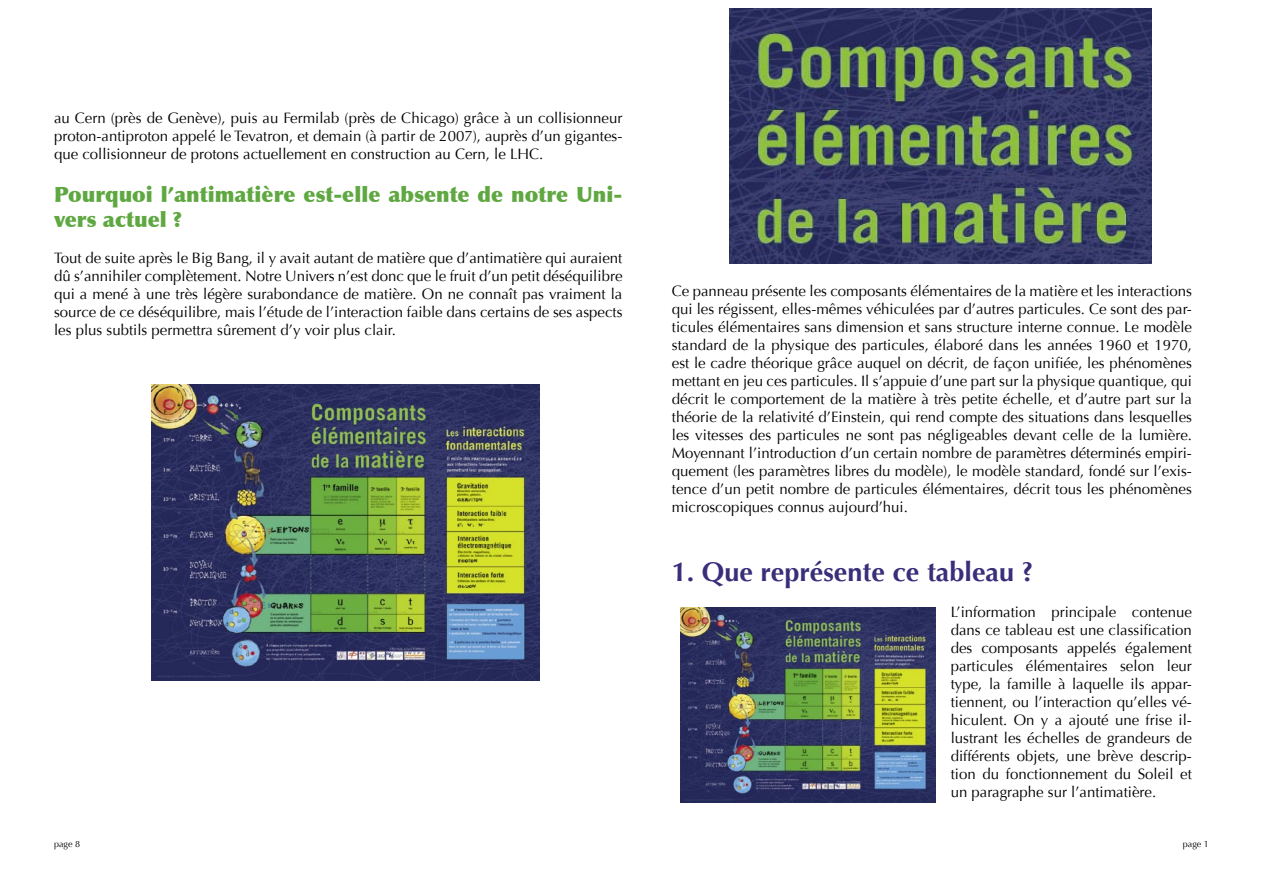
<style>
.page{position:relative;width:1263px;height:893px;background:#fff}
.page>*{position:absolute;margin:0;border:0;box-sizing:border-box;transform-origin:0 0}
.t1{font:700 27px "Optima";color:#392e7a}
.t2{font:900 21px/25.2px "Optima";color:#5fa841}
.t3{font:15px/18px "Optima";color:#000;text-align:justify}
.t4{font:9px "Optima";color:#000}
</style>
<div class="page">
<img style="left:729px;top:9px;width:422px;height:254px">
<img style="left:680px;top:607px;width:255px;height:195px">
<img style="left:151px;top:384px;width:388px;height:296px">
<p class="t3" style="left:54px;top:109px;width:570px">au Cern (près de Genève), puis au Fermilab (près de Chicago) grâce à un collisionneur proton-antiproton appelé le Tevatron, et demain (à partir de 2007), auprès d’un gigantes&shy;que collisionneur de protons actuellement en construction au Cern, le LHC.</p>
<p class="t2" style="left:54px;top:182px;width:570px">Pourquoi l’antimatière est-elle absente de notre Uni&shy;vers actuel ?</p>
<p class="t3" style="left:54px;top:249px;width:570px">Tout de suite après le Big Bang, il y avait autant de matière que d’antimatière qui auraient dû s’annihiler complètement. Notre Univers n’est donc que le fruit d’un petit déséquilibre qui a mené à une très légère surabondance de matière. On ne connaît pas vraiment la source de ce déséquilibre, mais l’étude de l’interaction faible dans certains de ses aspects les plus subtils permettra sûrement d’y voir plus clair.</p>
<p class="t3" style="left:672px;top:282px;width:522px">Ce panneau présente les composants élémentaires de la matière et les interactions qui les régissent, elles-mêmes véhiculées par d’autres particules. Ce sont des par&shy;ticules élémentaires sans dimension et sans structure interne connue. Le modèle standard de la physique des particules, élaboré dans les années 1960 et 1970, est le cadre théorique grâce auquel on décrit, de façon unifiée, les phénomènes mettant en jeu ces particules. Il s’appuie d’une part sur la physique quantique, qui décrit le comportement de la matière à très petite échelle, et d’autre part sur la théorie de la relativité d’Einstein, qui rend compte des situations dans lesquelles les vitesses des particules ne sont pas négligeables devant celle de la lumière.<br>Moyennant l’introduction d’un certain nombre de paramètres déterminés empiri&shy;quement (les paramètres libres du modèle), le modèle standard, fondé sur l’exis&shy;tence d’un petit nombre de particules élémentaires, décrit tous les phénomènes microscopiques connus aujourd’hui.</p>
<p class="t1" style="left:672px;top:556px;width:363px">1. Que représente ce tableau ?</p>
<p class="t3" style="left:951px;top:603px;width:243px">L’information principale contenue dans ce tableau est une classification des composants appelés également particules élémentaires selon leur type, la famille à laquelle ils appar&shy;tiennent, ou l’interaction qu’elles vé&shy;hiculent. On y a ajouté une frise il&shy;lustrant les échelles de grandeurs de différents objets, une brève descrip&shy;tion du fonctionnement du Soleil et un paragraphe sur l’antimatière.</p>
<p class="t4" style="left:54px;top:839px;width:28px">page 8</p>
<p class="t4" style="left:1183px;top:839px;width:28px">page 1</p>
</div>
